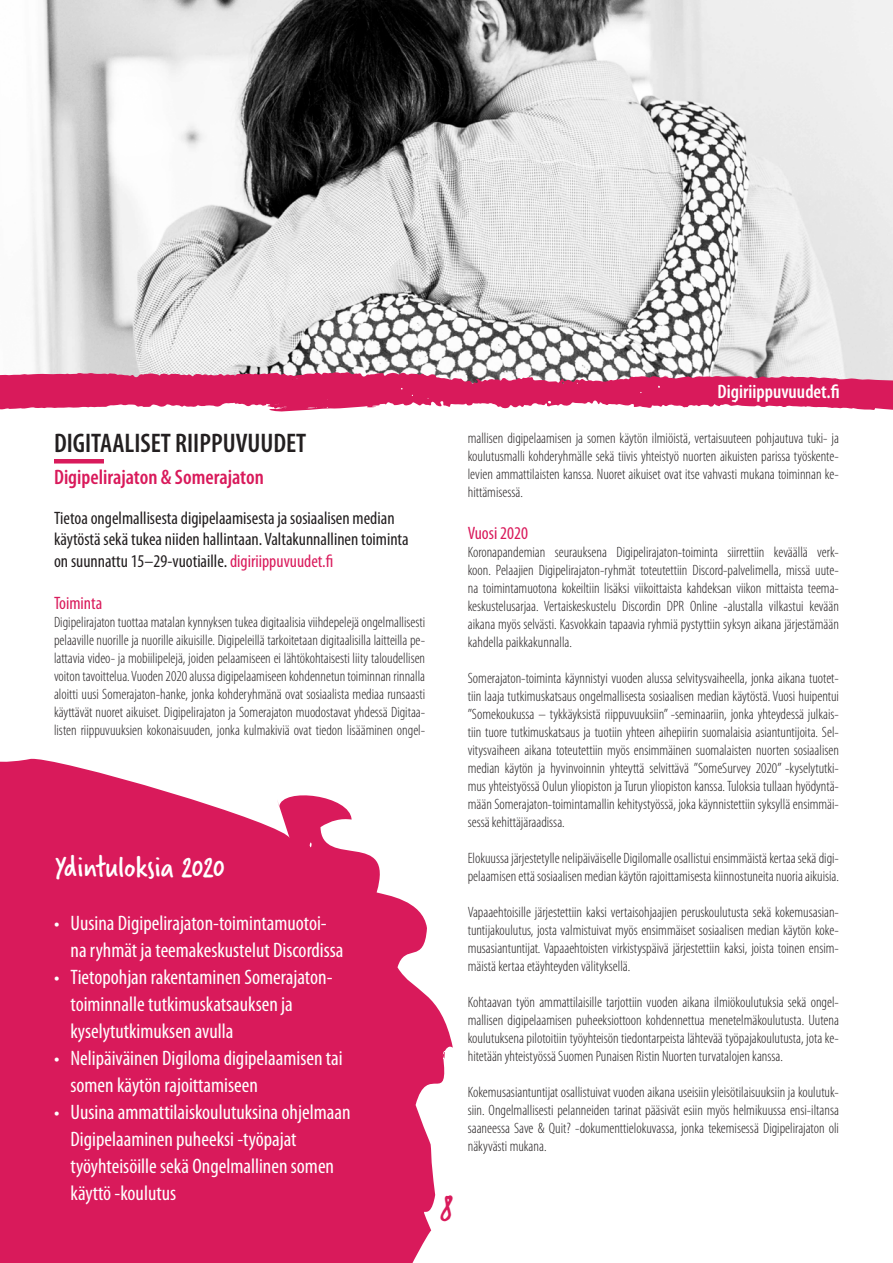
<style>
.page{position:relative;width:893px;height:1263px;background:#fff}
.page>*{position:absolute;margin:0;border:0;box-sizing:border-box;transform-origin:0 0}
.t1{font:36px "Verveine";color:#d91a5b}
.t2{font:31.5px "Verveine";letter-spacing:-.01em;color:#fff}
.t3{font:600 condensed 27px "Myriad Pro";color:#231f20}
.t4{font:condensed 21px/27px "Myriad Pro";color:#fff}
.t5{font:600 condensed 21px "Myriad Pro";color:#d91a5b}
.t6{font:600 condensed 19.5px "Myriad Pro";color:#fff}
.t7{font:condensed 18px/21.6px "Myriad Pro";color:#231f20}
.t8{font:condensed 18px "Myriad Pro";color:#d91a5b}
.t9{font:300 condensed 15px/18px "Myriad Pro";color:#231f20;text-align:justify}
.s1{color:#d91a5b}
</style>
<div class="page">
<svg style="left:0;top:758px;width:453px;height:505px;background:#de3a72"></svg>
<hr style="left:54px;top:459px;width:50px;height:4px;background:#d91a5b">
<img style="left:32px;top:0;width:861px;height:372px">
<svg style="left:0;top:372px;width:893px;height:40px"></svg>
<p class="t3" style="left:54px;top:428px;width:254px">DIGITAALISET RIIPPUVUUDET</p>
<p class="t5" style="left:54px;top:466px;width:211px">Digipelirajaton &amp; Somerajaton</p>
<p class="t7" style="left:54px;top:507px;width:356px">Tietoa ongelmallisesta digipelaamisesta ja sosiaalisen median käytöstä sekä tukea niiden hallintaan. Valtakunnallinen toiminta on suunnattu 15–29-vuotiaille. <span class="s1">digiriippuvuudet.fi</span></p>
<p class="t8" style="left:54px;top:593px;width:50px">Toiminta</p>
<p class="t9" style="left:54px;top:613px;width:373px">Digipelirajaton tuottaa matalan kynnyksen tukea digitaalisia viihdepelejä ongelmallisesti pelaaville nuorille ja nuorille aikuisille. Digipeleillä tarkoitetaan digitaalisilla laitteilla pe&shy;lattavia video- ja mobiilipelejä, joiden pelaamiseen ei lähtökohtaisesti liity taloudellisen voiton tavoittelua.Vuoden 2020 alussadigipelaamiseen kohdennetun toiminnan rinnalla aloitti uusi Somerajaton-hanke, jonka kohderyhmänä ovat sosiaalista mediaa runsaasti käyttävät nuoret aikuiset. Digipelirajaton ja Somerajaton muodostavat yhdessä Digitaa&shy;listen riippuvuuksien kokonaisuuden, jonka kulmakiviä ovat tiedon lisääminen ongel-</p>
<p class="t2" style="left:54px;top:845px;width:172px">Ydintuloksia 2020</p>
<p class="t4" style="left:70px;top:910px;width:275px;text-indent:-16px">• Uusina Digipelirajaton-toimintamuotoi&shy;na ryhmät ja teemakeskustelut Discordissa</p>
<p class="t4" style="left:70px;top:964px;width:264px;text-indent:-16px">• Tietopohjan rakentaminen Somerajaton&shy;toiminnalle tutkimuskatsauksen ja kyselytutkimuksen avulla</p>
<p class="t4" style="left:70px;top:1045px;width:274px;text-indent:-16px">• Nelipäiväinen Digiloma digipelaamisen tai somen käytön rajoittamiseen</p>
<p class="t4" style="left:70px;top:1099px;width:281px;text-indent:-16px">• Uusina ammattilaiskoulutuksina ohjelmaan<br>Digipelaaminen puheeksi -työpajat</p>
<p class="t4" style="left:71px;top:1153px;width:265px">työyhteisöille sekä Ongelmallinen somen</p>
<p class="t4" style="left:71px;top:1180px;width:107px">käyttö -koulutus</p>
<p class="t6" style="left:717px;top:381px;width:124px">Digiriippuvuudet.fi</p>
<p class="t9" style="left:468px;top:429px;width:373px">mallisen digipelaamisen ja somen käytön ilmiöistä, vertaisuuteen pohjautuva tuki- ja koulutusmalli kohderyhmälle sekä tiivis yhteistyö nuorten aikuisten parissa työskente&shy;levien ammattilaisten kanssa. Nuoret aikuiset ovat itse vahvasti mukana toiminnan ke&shy;hittämisessä.</p>
<p class="t8" style="left:468px;top:523px;width:62px">Vuosi 2020</p>
<p class="t9" style="left:468px;top:543px;width:373px">Koronapandemian seurauksena Digipelirajaton-toiminta siirrettiin keväällä verk&shy;koon. Pelaajien Digipelirajaton-ryhmät toteutettiin Discord-palvelimella, missä uute&shy;na toimintamuotona kokeiltiin lisäksi viikoittaista kahdeksan viikon mittaista teema&shy;keskustelusarjaa. Vertaiskeskustelu Discordin DPR Online -alustalla vilkastui kevään aikana myös selvästi. Kasvokkain tapaavia ryhmiä pystyttiin syksyn aikana järjestämään kahdella paikkakunnalla.</p>
<p class="t9" style="left:468px;top:669px;width:373px">Somerajaton-toiminta käynnistyi vuoden alussa selvitysvaiheella, jonka aikana tuotet&shy;tiin laaja tutkimuskatsaus ongelmallisesta sosiaalisen median käytöstä. Vuosi huipentui ”Somekoukussa – tykkäyksistä riippuvuuksiin” -seminaariin, jonka yhteydessä julkais&shy;tiin tuore tutkimuskatsaus ja tuotiin yhteen aihepiirin suomalaisia asiantuntijoita. Sel&shy;vitysvaiheen aikana toteutettiin myös ensimmäinen suomalaisten nuorten sosiaalisen median käytön ja hyvinvoinnin yhteyttä selvittävä ”SomeSurvey 2020” -kyselytutki&shy;mus yhteistyössä Oulun yliopiston jaTurun yliopiston kanssa.Tuloksia tullaan hyödyntä&shy;mään Somerajaton-toimintamallin kehitystyössä, joka käynnistettiin syksyllä ensimmäi&shy;sessäkehittäjäraadissa.</p>
<p class="t9" style="left:468px;top:849px;width:373px">Elokuussa järjestetyllenelipäiväiselle Digilomalle osallistuiensimmäistä kertaa sekädigi&shy;pelaamisen että sosiaalisen mediankäytön rajoittamisesta kiinnostuneita nuoria aikuisia.</p>
<p class="t9" style="left:468px;top:903px;width:373px">Vapaaehtoisille järjestettiin kaksi vertaisohjaajien peruskoulutusta sekä kokemusasian&shy;tuntijakoulutus, josta valmistuivat myös ensimmäiset sosiaalisen median käytön koke&shy;musasiantuntijat. Vapaaehtoisten virkistyspäivä järjestettiin kaksi, joista toinen ensim&shy;mäistä kertaa etäyhteyden välityksellä.</p>
<p class="t9" style="left:468px;top:993px;width:373px">Kohtaavan työn ammattilaisille tarjottiin vuoden aikana ilmiökoulutuksia sekä ongel&shy;mallisen digipelaamisen puheeksiottoon kohdennettua menetelmäkoulutusta. Uutena koulutuksena pilotoitiin työyhteisön tiedontarpeista lähtevää työpajakoulutusta, jota ke&shy;hitetään yhteistyössä Suomen Punaisen Ristin Nuorten turvatalojen kanssa.</p>
<p class="t9" style="left:468px;top:1083px;width:373px">Kokemusasiantuntijat osallistuivat vuoden aikana useisiin yleisötilaisuuksiin ja koulutuk&shy;siin. Ongelmallisesti pelanneiden tarinat pääsivät esiin myös helmikuussa ensi-iltansa saaneessa Save &amp; Quit? -dokumenttielokuvassa, jonka tekemisessä Digipelirajaton oli näkyvästi mukana.</p>
<h1 class="t1" style="left:440px;top:1183px;width:15px">8</h1>
</div>
